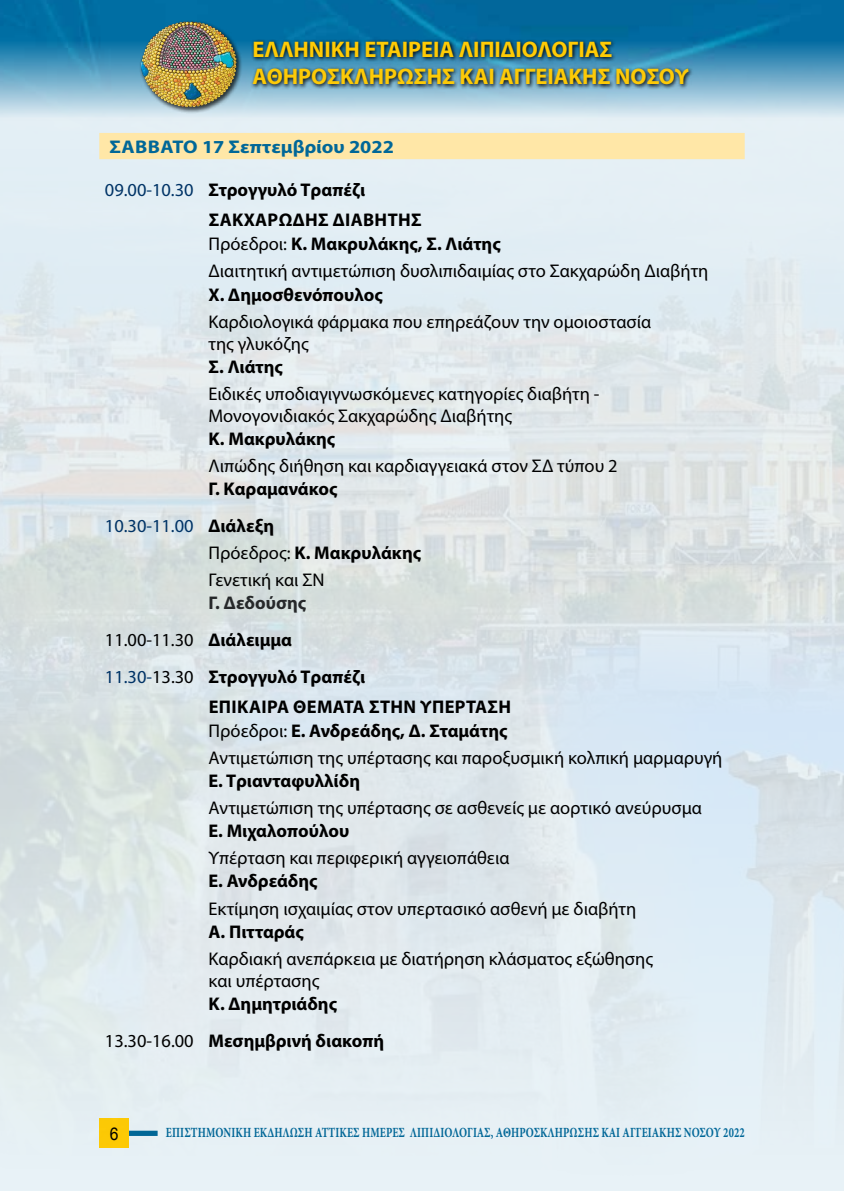
<style>
.page{position:relative;width:844px;height:1191px;background:#fff}
.page>*{position:absolute;margin:0;border:0;box-sizing:border-box;transform-origin:0 0}
.t1{font:700 22.57px/27.1px "Myriad Pro";color:#ffcb05}
.t2{font:18.38px/22.1px "Myriad Pro";color:#000}
.t3{font:700 18.38px/36.9px "Myriad Pro";color:#000}
.t4{font:700 18.38px "Myriad Pro";color:#006798;scale:1.1 1}
.t5{font:17.5px "Arial";color:#000;scale:.9 1}
.t6{font:700 14px "Minion Pro";letter-spacing:.01em;color:#006798;scale:.75 1}
.s1{font-weight:400;color:#036}
.s2{font-weight:700}
.s3{color:#26282a}
.s4{font-weight:400}
</style>
<div class="page">
<img style="left:0;top:0;width:843px;height:64px">
<div style="left:140px;top:20px;width:103px;height:94px;background:#000;opacity:.75"></div>
<img style="left:143px;top:22px;width:43px;height:33px">
<svg style="left:250px;top:38px;width:443px;height:26px;background:#186082"></svg>
<img style="left:0;top:64px;width:843px;height:563px">
<img style="left:550px;top:589px;width:293px;height:602px">
<img style="left:0;top:627px;width:698px;height:564px">
<div style="left:99px;top:133px;width:645px;height:26px;background:#ffe7a7"></div>
<p class="t1" style="left:252px;top:35px;width:437px">ΕΛΛΗΝΙΚΗ ΕΤΑΙΡΕΙΑ ΛΙΠΙΔΙΟΛΟΓΙΑΣ<br>ΑΘΗΡΟΣΚΛΗΡΩΣΗΣ ΚΑΙ ΑΓΓΕΙΑΚΗΣ ΝΟΣΟΥ</p>
<p class="t4" style="left:109px;top:135px;width:260px">ΣΑΒΒΑΤΟ 17 Σεπτεμβρίου 2022</p>
<p class="t3" style="left:209px;top:175px;width:214px;line-height:29.6px;text-indent:-104px"><span class="s1">09.00-10.30</span> Στρογγυλό Τραπέζι<br>ΣΑΚΧΑΡΩΔΗΣ ΔΙΑΒΗΤΗΣ</p>
<p class="t2" style="left:208px;top:230px;width:501px;line-height:26.9px">Πρόεδροι: <span class="s2">Κ. Μακρυλάκης, Σ. Λιάτης<br></span>Διαιτητική αντιμετώπιση δυσλιπιδαιμίας στο Σακχαρώδη Διαβήτη</p>
<p class="t3" style="left:208px;top:275px;width:176px">Χ. Δημοσθενόπουλος</p>
<p class="t2" style="left:208px;top:310px;width:444px">Καρδιολογικά φάρμακα που επηρεάζουν την ομοιοστασία της γλυκόζης</p>
<p class="t3" style="left:208px;top:347px;width:76px">Σ. Λιάτης</p>
<p class="t2" style="left:208px;top:382px;width:392px">Ειδικές υποδιαγιγνωσκόμενες κατηγορίες διαβήτη -<br>Μονογονιδιακός Σακχαρώδης Διαβήτης</p>
<p class="t3" style="left:208px;top:420px;width:128px">Κ. Μακρυλάκης</p>
<p class="t2" style="left:208px;top:454px;width:410px">Λιπώδης διήθηση και καρδιαγγειακά στον ΣΔ τύπου 2</p>
<p class="t3" style="left:105px;top:470px;width:234px;text-indent:104px">Γ. Καραμανάκος<br><span class="s1">10.30-11.00</span> Διάλεξη</p>
<p class="t2" style="left:208px;top:539px;width:214px;line-height:26.9px">Πρόεδρος: <span class="s2">Κ. Μακρυλάκης<br></span>Γενετική και ΣΝ</p>
<p class="t3" style="left:105px;top:584px;width:262px;text-indent:104px"><span class="s3">Γ. Δεδούσης<br></span><span class="s4">11.00-11.30</span> Διάλειμμα<br><span class="s1">11.30-</span><span class="s4">13.30</span> Στρογγυλό Τραπέζι</p>
<p class="t3" style="left:208px;top:693px;width:304px;line-height:24.5px">ΕΠΙΚΑΙΡΑ ΘΕΜΑΤΑ ΣΤΗΝ ΥΠΕΡΤΑΣΗ<br><span class="s4">Πρόεδροι:</span> Ε. Ανδρεάδης, Δ. Σταμάτης</p>
<p class="t2" style="left:208px;top:746px;width:515px">Αντιμετώπιση της υπέρτασης και παροξυσμική κολπική μαρμαρυγή</p>
<p class="t3" style="left:208px;top:762px;width:153px">Ε. Τριανταφυλλίδη</p>
<p class="t2" style="left:208px;top:796px;width:495px">Αντιμετώπιση της υπέρτασης σε ασθενείς με αορτικό ανεύρυσμα</p>
<p class="t3" style="left:208px;top:812px;width:142px">Ε. Μιχαλοπούλου</p>
<p class="t2" style="left:208px;top:847px;width:302px">Υπέρταση και περιφερική αγγειοπάθεια</p>
<p class="t3" style="left:208px;top:862px;width:111px">Ε. Ανδρεάδης</p>
<p class="t2" style="left:208px;top:897px;width:429px">Εκτίμηση ισχαιμίας στον υπερτασικό ασθενή με διαβήτη</p>
<p class="t3" style="left:208px;top:912px;width:97px">Α. Πιτταράς</p>
<p class="t2" style="left:208px;top:947px;width:446px">Καρδιακή ανεπάρκεια με διατήρηση κλάσματος εξώθησης και υπέρτασης</p>
<p class="t3" style="left:105px;top:984px;width:281px;text-indent:104px">Κ. Δημητριάδης<br><span class="s4">13.30-16.00</span> Μεσημβρινή διακοπή</p>
<p class="t5" style="left:110px;top:1122px;width:11px">6</p>
<p class="t6" style="left:166px;top:1122px;width:217px">Επιστημονική Εκδήλωση ΑΤΤΙΚ</p>
<p class="t6" style="left:347px;top:1122px;width:531px">ΕΣ ΗΜΕΡΕΣ Λιπιδιολογίας, Αθηροσκλήρωσης και Αγγειακής Νόσου 2022</p>
</div>
